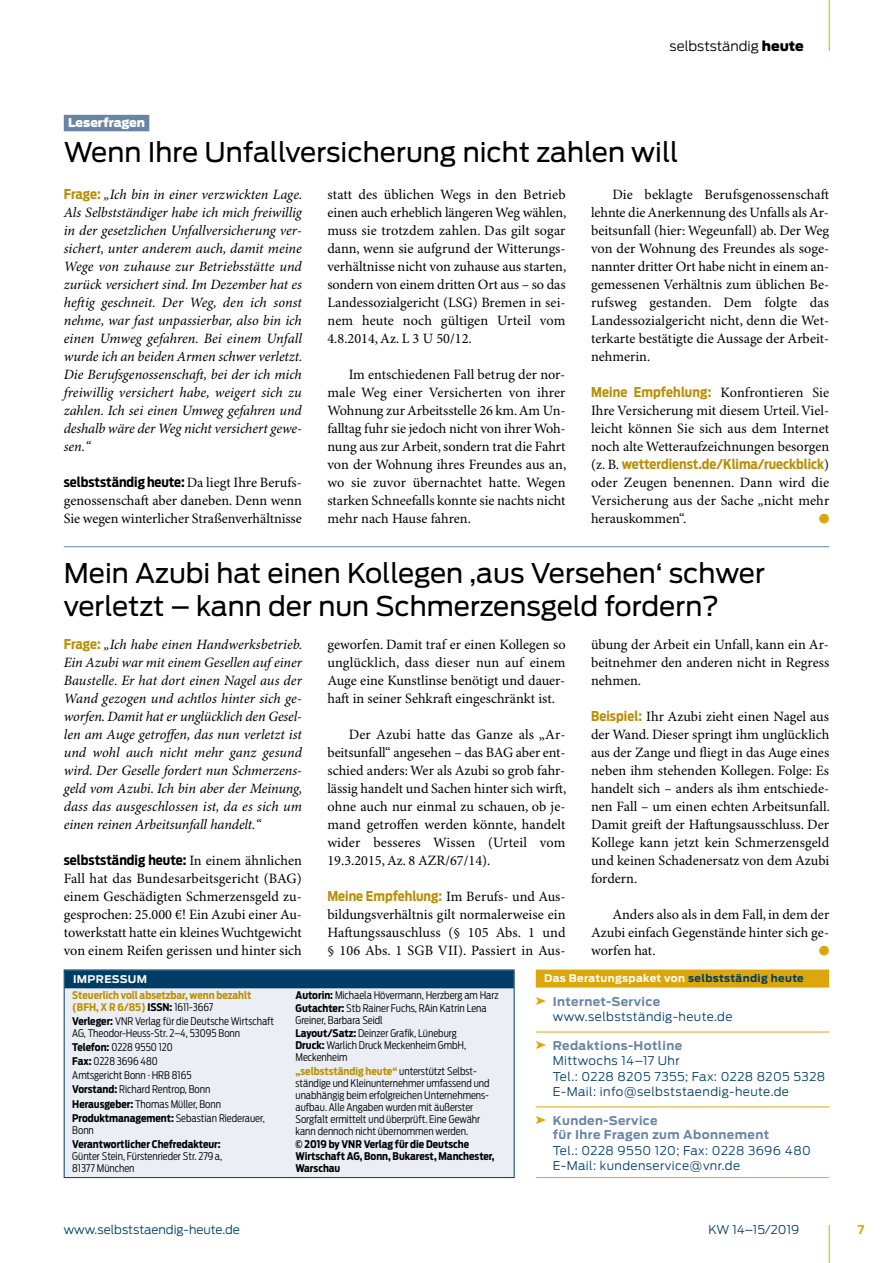
<style>
.page{position:relative;width:893px;height:1263px;background:#fff}
.page>*{position:absolute;margin:0;border:0;box-sizing:border-box;transform-origin:0 0}
.t1{font:27px/33px "Antenna";color:#000}
.t2{font:14.25px/18px "Minion Pro";color:#000;text-align:justify}
.t3{font:italic 14.25px/18px "Minion Pro";letter-spacing:-.005em;color:#000;text-align:justify}
.t4{font:700 13.5px "Antenna Cond";color:#bb9006}
.t5{font:700 13.5px "Antenna Cond";color:#000}
.t6{font:300 13.5px "Antenna";color:#000}
.t7{font:12.75px "Zapf Dingbats";color:#dba70c}
.t8{font:300 12px/15.6px "Antenna";letter-spacing:.035em;color:#003d66}
.t9{font:700 12px/14.4px "Antenna";letter-spacing:.035em;color:#6a84a5}
.t10{font:300 12px "Antenna";color:#003d66}
.t11{font:900 12px "Antenna";color:#fff}
.t12{font:700 12px "Antenna";color:#dba70c}
.t13{font:300 10.5px/12px "Antenna Cond";color:#000}
.t14{font:700 10.5px/12px "Antenna Cond";color:#000}
.t15{font:700 10.5px/12px "Antenna Cond";color:#bb9006}
.t16{font:700 10.5px "Antenna";letter-spacing:.035em;color:#fff}
.s1{font-weight:900}
.s2{font-family:"Antenna Cond";font-weight:700;font-style:normal;font-size:13.5px;color:#bb9006}
.s3{font-family:"Minion Pro";font-weight:400;font-size:14.25px}
.s4{font-family:"Minion Pro";font-weight:400;font-size:14.25px;color:#000}
.s5{font-family:"Antenna Cond";font-weight:700;font-size:13.5px;color:#bb9006}
.s6{color:#000}
.s7{font-weight:300;color:#000}
.s8{font-weight:700}
.s9{font-weight:700;color:#bb9006}
.s10{color:#003d66}
.s11{color:#dba70c}
.s12{font-weight:700;color:#6a84a5}
</style>
<div class="page">
<hr style="left:829px;top:1225px;width:1px;height:38px;background:#dba70c">
<div style="left:64px;top:115px;width:85px;height:16px;background:#6a84a5"></div>
<hr style="left:64px;top:546px;width:765px;height:1px;background:#6a84a5">
<hr style="left:829px;top:0;width:1px;height:51px;background:#dba70c">
<div style="left:536px;top:969px;width:293px;height:18px;background:#dba70c"></div>
<hr style="left:536px;top:1032px;width:293px;height:1px;background:#dba70c">
<hr style="left:536px;top:1106px;width:293px;height:1px;background:#dba70c">
<hr style="left:536px;top:1177px;width:293px;height:1px;background:#dba70c">
<div style="left:65px;top:970px;width:449px;height:207px;background:#ebeef4"></div>
<div style="left:64px;top:969px;width:450px;height:209px;border:1px solid #003d66"></div>
<div style="left:65px;top:970px;width:449px;height:18px;background:#003d66"></div>
<p class="t6" style="left:670px;top:40px;width:136px">selbstständig <span class="s1">heute</span></p>
<p class="t11" style="left:68px;top:117px;width:79px">Leserfragen</p>
<h1 class="t1" style="left:64px;top:137px;width:616px">Wenn Ihre Unfallversicherung nicht zahlen will</h1>
<p class="t2" style="left:327px;top:187px;width:240px">statt des üblichen Wegs in den Betrieb einen auch erheblich längeren Weg wählen, muss sie trotzdem zahlen. Das gilt sogar dann, wenn sie aufgrund der Witterungs&shy;verhältnisse nicht von zuhause aus starten, sondern von einem dritten Ort aus – so das Landessozialgericht (LSG) Bremen in sei&shy;nem heute noch gültigen Urteil vom 4.8.2014, Az. L 3 U 50/12.</p>
<p class="t2" style="left:327px;top:367px;width:240px;text-indent:21px">Im entschiedenen Fall betrug der nor&shy;male Weg einer Versicherten von ihrer Wohnung zur Arbeitsstelle 26 km. Am Un&shy;falltag fuhr sie jedoch nicht von ihrer Woh&shy;nung aus zur Arbeit, sondern trat die Fahrt von der Wohnung ihres Freundes aus an, wo sie zuvor übernachtet hatte. Wegen starken Schneefalls konnte sie nachts nicht mehr nach Hause fahren.</p>
<p class="t3" style="left:64px;top:187px;width:240px"><span class="s2">Frage:</span> „Ich bin in einer verzwickten Lage.<br>Als Selbstständiger habe ich mich freiwillig in der gesetzlichen Unfallversicherung ver&shy;sichert, unter anderem auch, damit meine Wege von zuhause zur Betriebsstätte und zurück versichert sind. Im Dezember hat es heftig geschneit. Der Weg, den ich sonst nehme, war fast unpassierbar, also bin ich einen Umweg gefahren. Bei einem Unfall wurde ich an beiden Armen schwer verletzt.<br>Die Berufsgenossenschaft, bei der ich mich freiwillig versichert habe, weigert sich zu zahlen. Ich sei einen Umweg gefahren und deshalb wäre der Weg nicht versichert gewe&shy;sen.“</p>
<p class="t5" style="left:64px;top:477px;width:240px">selbstständig heute: <span class="s3">Da liegt Ihre Berufs-</span></p>
<p class="t2" style="left:64px;top:493px;width:240px">genossenschaft aber daneben. Denn wenn<br>Sie wegen winterlicher Straßenverhältnisse</p>
<h1 class="t1" style="left:64px;top:559px;width:703px">Mein Azubi hat einen Kollegen ‚aus Versehen‘ schwer verletzt – kann der nun Schmerzensgeld fordern?</h1>
<p class="t2" style="left:327px;top:637px;width:240px">geworfen. Damit traf er einen Kollegen so unglücklich, dass dieser nun auf einem Auge eine Kunstlinse benötigt und dauer&shy;haft in seiner Sehkraft eingeschränkt ist.</p>
<p class="t2" style="left:327px;top:727px;width:240px;text-indent:21px">Der Azubi hatte das Ganze als „Ar&shy;beitsunfall“ angesehen – das BAG aber ent&shy;schied anders: Wer als Azubi so grob fahr&shy;lässig handelt und Sachen hinter sich wirft, ohne auch nur einmal zu schauen, ob je&shy;mand getroffen werden könnte, handelt wider besseres Wissen (Urteil vom 19.3.2015, Az. 8 AZR/67/14).</p>
<p class="t4" style="left:327px;top:891px;width:240px">Meine Empfehlung: <span class="s4">Im Berufs- und Aus-</span></p>
<p class="t2" style="left:327px;top:907px;width:240px">bildungsverhältnis gilt normalerweise ein Haftungssauschluss (§ 105 Abs. 1 und § 106 Abs. 1 SGB VII). Passiert in Aus-</p>
<p class="t2" style="left:591px;top:187px;width:240px;text-indent:21px">Die beklagte Berufsgenossenschaft lehnte die Anerkennung des Unfalls als Ar&shy;beitsunfall (hier: Wegeunfall) ab. Der Weg von der Wohnung des Freundes als soge&shy;nannter dritter Ort habe nicht in einem an&shy;gemessenen Verhältnis zum üblichen Be&shy;rufsweg gestanden. Dem folgte das Landessozialgericht nicht, denn die Wet&shy;terkarte bestätigte die Aussage der Arbeit&shy;nehmerin.</p>
<p class="t4" style="left:591px;top:387px;width:240px">Meine Empfehlung: <span class="s4">Konfrontieren Sie</span></p>
<p class="t2" style="left:591px;top:403px;width:240px">Ihre Versicherung mit diesem Urteil. Viel&shy;leicht können Sie sich aus dem Internet noch alte Wetteraufzeichnungen besorgen</p>
<p class="t4" style="left:591px;top:459px;width:240px"><span class="s4">(z. B.</span> wetterdienst.de/Klima/rueckblick<span class="s4">)</span></p>
<p class="t2" style="left:591px;top:475px;width:240px">oder Zeugen benennen. Dann wird die Versicherung aus der Sache „nicht mehr herauskommen“.</p>
<p class="t7" style="left:819px;top:514px;width:12px">●</p>
<p class="t3" style="left:64px;top:637px;width:240px"><span class="s2">Frage:</span> „Ich habe einen Handwerksbetrieb.<br>Ein Azubi war mit einem Gesellen auf einer Baustelle. Er hat dort einen Nagel aus der Wand gezogen und achtlos hinter sich ge&shy;worfen. Damit hat er unglücklich den Gesel&shy;len am Auge getroffen, das nun verletzt ist und wohl auch nicht mehr ganz gesund wird. Der Geselle fordert nun Schmerzens&shy;geld vom Azubi. Ich bin aber der Meinung, dass das ausgeschlossen ist, da es sich um einen reinen Arbeitsunfall handelt.“</p>
<p class="t5" style="left:64px;top:855px;width:240px">selbstständig heute: <span class="s3">In einem ähnlichen</span></p>
<p class="t2" style="left:64px;top:871px;width:240px">Fall hat das Bundesarbeitsgericht (BAG) einem Geschädigten Schmerzensgeld zu&shy;gesprochen: 25.000 €! Ein Azubi einer Au&shy;towerkstatt hatte ein kleines Wuchtgewicht von einem Reifen gerissen und hinter sich</p>
<p class="t2" style="left:591px;top:637px;width:240px">übung der Arbeit ein Unfall, kann ein Ar&shy;beitnehmer den anderen nicht in Regress nehmen.</p>
<p class="t2" style="left:591px;top:709px;width:240px"><span class="s5">Beispiel:</span> Ihr Azubi zieht einen Nagel aus der Wand. Dieser springt ihm unglücklich aus der Zange und fliegt in das Auge eines neben ihm stehenden Kollegen. Folge: Es handelt sich – anders als ihm entschiede&shy;nen Fall – um einen echten Arbeitsunfall.<br>Damit greift der Haftungsausschluss. Der Kollege kann jetzt kein Schmerzensgeld und keinen Schadenersatz von dem Azubi fordern.</p>
<p class="t2" style="left:591px;top:907px;width:240px;text-indent:21px">Anders also als in dem Fall, in dem der Azubi einfach Gegenstände hinter sich ge&shy;worfen hat.</p>
<p class="t7" style="left:819px;top:946px;width:12px">●</p>
<p class="t16" style="left:73px;top:975px;width:76px">IMPRESSUM</p>
<p class="t15" style="left:72px;top:990px;width:181px">Steuerlich voll absetzbar, wenn bezahlt (BFH, X R 6/85) <span class="s6">ISSN:</span> <span class="s7">1611-3667</span></p>
<p class="t13" style="left:72px;top:1016px;width:203px"><span class="s8">Verleger:</span> VNR Verlag für die Deutsche Wirtschaft<br>AG, Theodor-Heuss-Str. 2–4, 53095 Bonn</p>
<p class="t13" style="left:72px;top:1041px;width:194px;line-height:14.1px"><span class="s8">Telefon:</span> 0228 9550 120<br><span class="s8">Fax:</span> 0228 3696 480<br>Amtsgericht Bonn · HRB 8165<br><span class="s8">Vorstand:</span> Richard Rentrop, Bonn<br><span class="s8">Herausgeber:</span> Thomas Müller, Bonn<br><span class="s8">Produktmanagement:</span> Sebastian Riederauer,</p>
<p class="t13" style="left:72px;top:1124px;width:23px">Bonn</p>
<p class="t14" style="left:72px;top:1138px;width:150px">Verantwortlicher Chefredakteur:</p>
<p class="t13" style="left:72px;top:1150px;width:152px">Günter Stein, Fürstenrieder Str. 279 a,<br>81377 München</p>
<p class="t13" style="left:296px;top:989px;width:205px;line-height:13px"><span class="s8">Autorin:</span> Michaela Hövermann, Herzberg am Harz<br><span class="s8">Gutachter:</span> Stb Rainer Fuchs, RAin Katrin Lena</p>
<p class="t13" style="left:296px;top:1015px;width:163px;line-height:13px">Greiner, Barbara Seidl<br><span class="s8">Layout/Satz:</span> Deinzer Grafik, Lüneburg</p>
<p class="t13" style="left:296px;top:1040px;width:172px"><span class="s8">Druck:</span> Warlich Druck Meckenheim GmbH,<br>Meckenheim</p>
<p class="t13" style="left:296px;top:1065px;width:196px"><span class="s9">„selbstständig heute“</span> unterstützt Selbst - ständige und Kleinunternehmer umfassend und unabhängig beim erfolgreichen Unternehmens - aufbau. Alle Angaben wurden mit äußerster Sorgfalt ermittelt und überprüft. Eine Gewähr kann dennoch nicht übernommen werden.</p>
<p class="t14" style="left:296px;top:1138px;width:201px">© 2019 by VNR Verlag für die Deutsche<br>Wirtschaft AG, Bonn, Bukarest, Manchester,<br>Warschau</p>
<p class="t16" style="left:544px;top:974px;width:261px">Das Beratungspaket von <span class="s10">selbstständig heute</span></p>
<p class="t8" style="left:553px;top:994px;width:181px;text-indent:-17px"><span class="s11">➤</span> <span class="s12">Internet-Service </span>www.selbstständig-heute.de</p>
<p class="t8" style="left:553px;top:1038px;width:274px;text-indent:-17px"><span class="s11">➤</span> <span class="s12">Redaktions-Hotline<br></span>Mittwochs 14–17 Uhr<br>Tel.: 0228 8205 7355; Fax: 0228 8205 5328<br>E-Mail: info@selbststaendig-heute.de</p>
<p class="t9" style="left:553px;top:1114px;width:218px;text-indent:-17px"><span class="s11">➤</span> Kunden-Service<br>für Ihre Fragen zum Abonnement</p>
<p class="t8" style="left:553px;top:1143px;width:260px">Tel.: 0228 9550 120; Fax: 0228 3696 480<br>E-Mail: kundenservice@vnr.de</p>
<p class="t10" style="left:64px;top:1225px;width:178px">www.selbststaen dig-heute.de</p>
<p class="t10" style="left:708px;top:1225px;width:93px">KW 14–15/2019</p>
<p class="t12" style="left:857px;top:1225px;width:9px">7</p>
</div>
